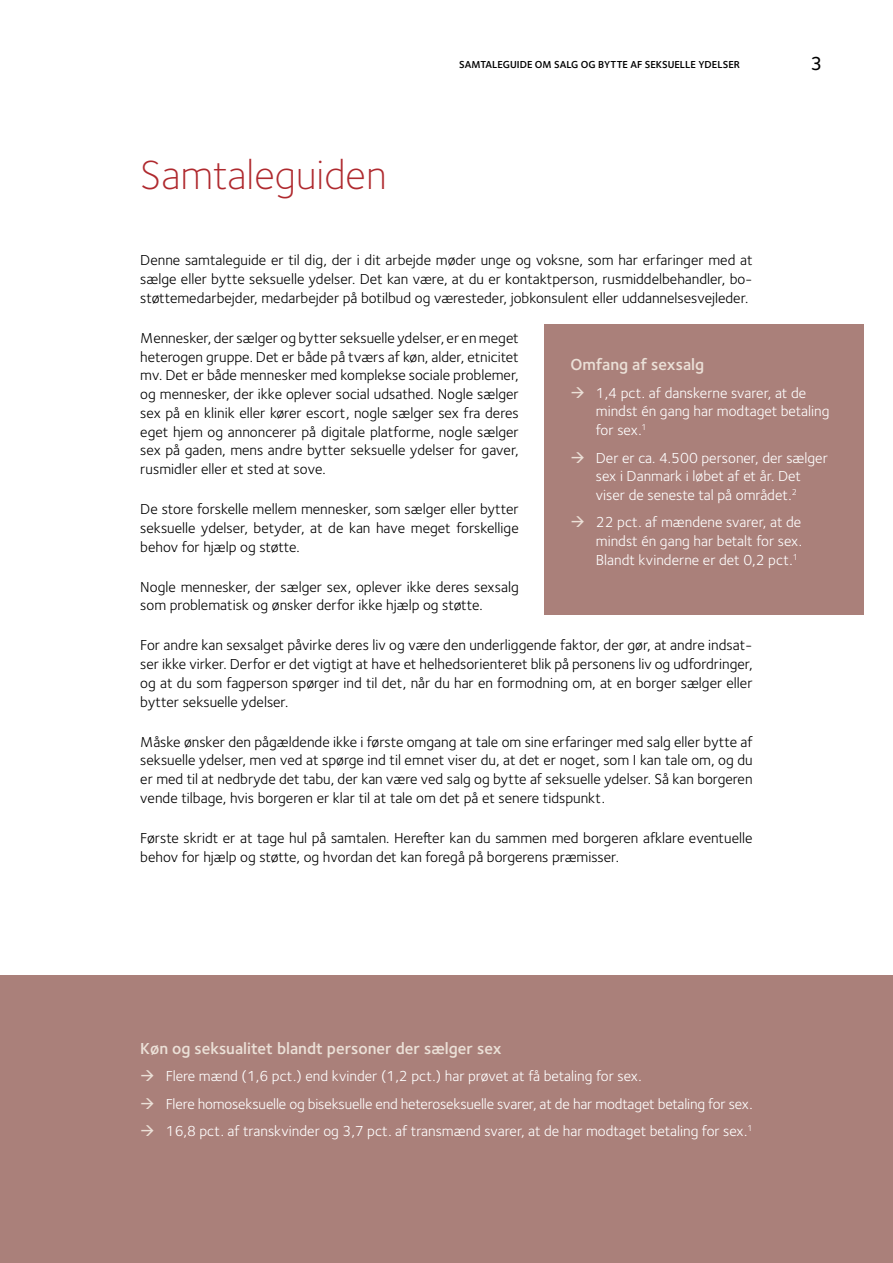
<style>
.page{position:relative;width:893px;height:1263px;background:#fff}
.page>*{position:absolute;margin:0;border:0;box-sizing:border-box;transform-origin:0 0}
.Overskrift_1{font:300 42px "Foundry Sterling";color:#af292e}
.t1{font:500 19.5px "Foundry Sterling";color:#000}
.box_overskrift{font:600 16.5px "Foundry Sterling";color:#ebe0d7}
.txt{font:15px/18.8px "Foundry Sterling";color:#000;text-align:justify}
.t2{font:15px/18.8px "Foundry Sterling";color:#fff}
.t3{font:600 10.5px "Foundry Sterling";color:#000}
</style>
<div class="page">
<div style="left:544px;top:324px;width:320px;height:291px;background:#aa807a"></div>
<div style="left:0;top:976px;width:893px;height:287px;background:#aa807a"></div>
<h2 class="Overskrift_1" style="left:140px;top:151px;width:248px">Samtaleguiden</h2>
<p class="t3" style="left:459px;top:59px;width:282px">SAMTALEGUIDE OM SALG OG BYTTE AF SEKSUELLE YDELSER</p>
<h2 class="t1" style="left:810px;top:52px;width:13px">3</h2>
<p class="txt" style="left:140px;top:251px;width:614px">Denne samtaleguide er til dig, der i dit arbejde møder unge og voksne, som har erfaringer med at sælge eller bytte seksuelle ydelser. Det kan være, at du er kontaktperson, rusmiddelbehandler, bo&shy;støttemedarbejder, medarbejder på botilbud og væresteder, jobkonsulent eller uddannelsesvejleder.</p>
<p class="txt" style="left:140px;top:329px;width:380px">Mennesker, der sælger og bytter seksuelle ydelser, er en meget heterogen gruppe. Det er både på tværs af køn, alder, etnicitet mv. Det er både mennesker med komplekse sociale problemer, og mennesker, der ikke oplever social udsathed. Nogle sælger sex på en klinik eller kører escort, nogle sælger sex fra deres eget hjem og annoncerer på digitale platforme, nogle sælger sex på gaden, mens andre bytter seksuelle ydelser for gaver, rusmidler eller et sted at sove.</p>
<p class="txt" style="left:140px;top:500px;width:380px">De store forskelle mellem mennesker, som sælger eller bytter seksuelle ydelser, betyder, at de kan have meget forskellige behov for hjælp og støtte.</p>
<p class="txt" style="left:140px;top:577px;width:380px">Nogle mennesker, der sælger sex, oplever ikke deres sexsalg som problematisk og ønsker derfor ikke hjælp og støtte.</p>
<p class="txt" style="left:140px;top:636px;width:614px">For andre kan sexsalget påvirke deres liv og være den underliggende faktor, der gør, at andre indsat&shy;ser ikke virker. Derfor er det vigtigt at have et helhedsorienteret blik på personens liv og udfordringer, og at du som fagperson spørger ind til det, når du har en formodning om, at en borger sælger eller bytter seksuelle ydelser.</p>
<p class="txt" style="left:140px;top:732px;width:614px">Måske ønsker den pågældende ikke i første omgang at tale om sine erfaringer med salg eller bytte af seksuelle ydelser, men ved at spørge ind til emnet viser du, at det er noget, som I kan tale om, og du er med til at nedbryde det tabu, der kan være ved salg og bytte af seksuelle ydelser. Så kan borgeren vende tilbage, hvis borgeren er klar til at tale om det på et senere tidspunkt.</p>
<p class="txt" style="left:140px;top:829px;width:614px">Første skridt er at tage hul på samtalen. Herefter kan du sammen med borgeren afklare eventuelle behov for hjælp og støtte, og hvordan det kan foregå på borgerens præmisser.</p>
<p class="box_overskrift" style="left:570px;top:355px;width:135px">Omfang af sexsalg</p>
<p class="t2" style="left:596px;top:383px;width:235px">1,4 pct. af danskerne svarer, at de mindst én gang har modtaget betaling for sex.<sup>1</sup></p>
<p class="t2" style="left:596px;top:448px;width:234px">Der er ca. 4.500 personer, der sælger sex i Danmark i løbet af et år. Det viser de seneste tal på området.<sup>2</sup></p>
<p class="t2" style="left:596px;top:513px;width:208px;text-align:justify">22 pct. af mændene svarer, at de mindst én gang har betalt for sex.<br>Blandt kvinderne er det 0,2 pct.<sup>1</sup></p>
<p class="box_overskrift" style="left:140px;top:1039px;width:363px">Køn og seksualitet blandt personer der sælger sex</p>
<p class="t2" style="left:166px;top:1067px;width:477px">Flere mænd (1,6 pct.) end kvinder (1,2 pct.) har prøvet at få betaling for sex.</p>
<p class="t2" style="left:166px;top:1094px;width:588px">Flere homoseksuelle og biseksuelle end heteroseksuelle svarer, at de har modtaget betaling for sex.</p>
<p class="t2" style="left:166px;top:1122px;width:588px">16,8 pct. af transkvinder og 3,7 pct. af transmænd svarer, at de har modtaget betaling for sex.<sup>1</sup></p>
</div>
